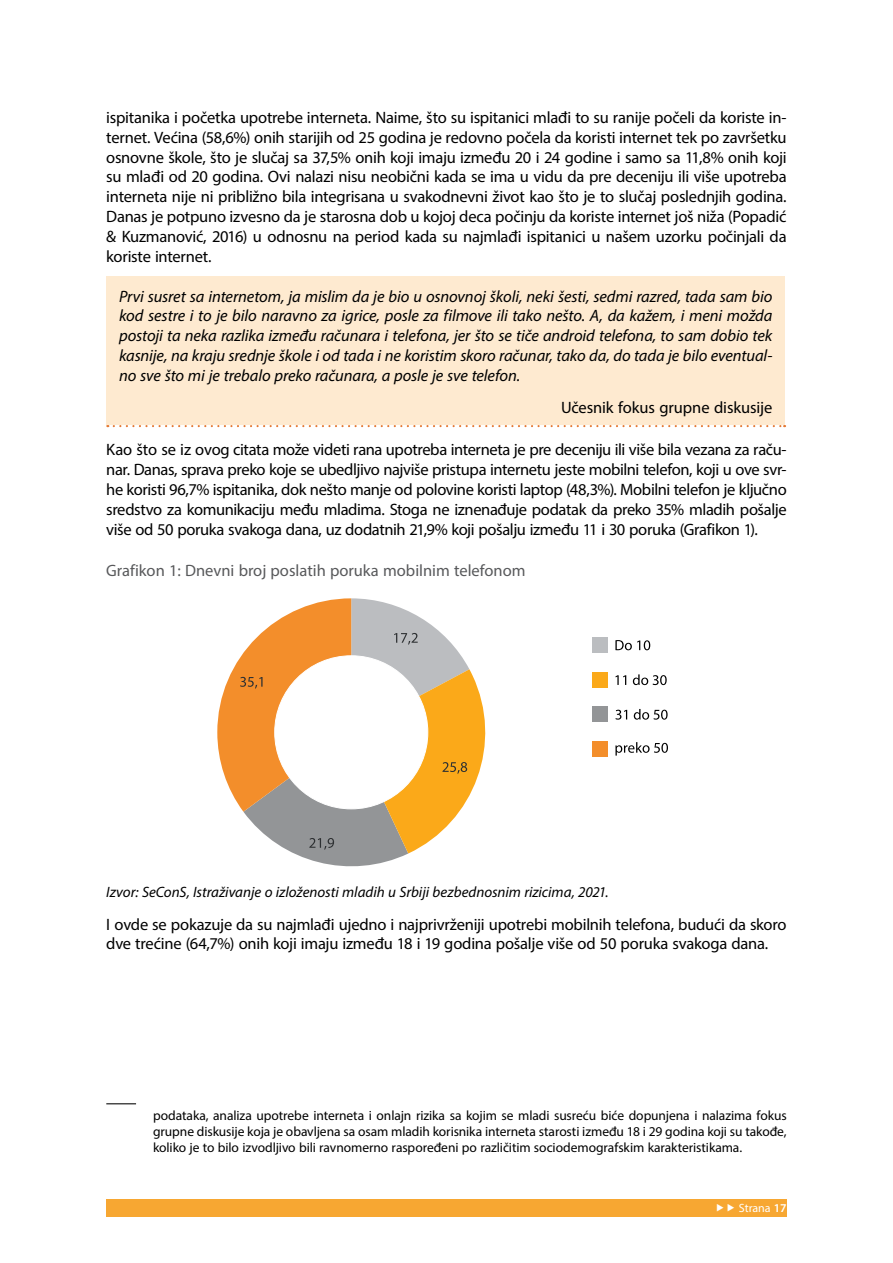
<style>
.page{position:relative;width:893px;height:1263px;background:#fff}
.page>*{position:absolute;margin:0;border:0;box-sizing:border-box;transform-origin:0 0}
.Body_text{font:16.5px/19.8px "Myriad Pro";letter-spacing:-.015em;color:#000;text-align:justify}
.Citat{font:italic 16.5px/19.8px "Myriad Pro";letter-spacing:-.005em;color:#000;text-align:justify}
.Naslov_grafikon{font:16.5px "Myriad Pro";color:#58595b}
.Citat-2{font:16.5px "Myriad Pro";letter-spacing:-.005em;color:#000}
.Izvor{font:italic 15px "Myriad Pro";letter-spacing:-.005em;color:#000}
.t1{font:13.5px/16.2px "Myriad Pro";letter-spacing:-.005em;color:#000;text-align:justify}
.t2{font:12px "Myriad Pro";color:#fff}
.s1{font-weight:600}
</style>
<div class="page">
<div style="left:106px;top:1199px;width:681px;height:17px;background:#f7a732"></div>
<div style="left:106px;top:276px;width:679px;height:150px;background:#feead0"></div>
<hr style="left:107px;top:425px;width:677px;height:2px;background:#fff">
<svg style="left:114px;top:425px;width:671px;height:2px"></svg>
<hr style="left:106px;top:1103px;width:30px;height:1px;background:#000">
<svg style="left:217px;top:598px;width:269px;height:269px"></svg>
<svg style="left:615px;top:640px;width:35px;height:10px"></svg>
<svg style="left:615px;top:675px;width:11px;height:10px"></svg>
<svg style="left:633px;top:674px;width:34px;height:11px"></svg>
<svg style="left:615px;top:710px;width:12px;height:10px"></svg>
<svg style="left:634px;top:709px;width:34px;height:11px"></svg>
<svg style="left:615px;top:742px;width:53px;height:14px"></svg>
<div style="left:592px;top:637px;width:16px;height:16px;background:#bbbdc0"></div>
<div style="left:592px;top:672px;width:16px;height:15px;background:#fba919"></div>
<div style="left:592px;top:707px;width:16px;height:15px;background:#939597"></div>
<div style="left:592px;top:741px;width:16px;height:15px;background:#f38e2b"></div>
<div style="left:275px;top:656px;width:153px;height:153px;background:#fff;border-radius:50%"></div>
<p class="Body_text" style="left:106px;top:107px;width:682px">ispitanika i početka upotrebe interneta. Naime, što su ispitanici mlađi to su ranije počeli da koriste in&shy;ternet. Većina (58,6%) onih starijih od 25 godina je redovno počela da koristi internet tek po završetku osnovne škole, što je slučaj sa 37,5% onih koji imaju između 20 i 24 godine i samo sa 11,8% onih koji su mlađi od 20 godina. Ovi nalazi nisu neobični kada se ima u vidu da pre deceniju ili više upotreba interneta nije ni približno bila integrisana u svakodnevni život kao što je to slučaj poslednjih godina.<br>Danas je potpuno izvesno da je starosna dob u kojoj deca počinju da koriste internet još niža (Popadić &amp; Kuzmanović, 2016) u odnosnu na period kada su najmlađi ispitanici u našem uzorku počinjali da koriste internet.</p>
<p class="Citat" style="left:119px;top:286px;width:655px">Prvi susret sa internetom, ja mislim da je bio u osnovnoj školi, neki šesti, sedmi razred, tada sam bio kod sestre i to je bilo naravno za igrice, posle za filmove ili tako nešto. A, da kažem, i meni možda postoji ta neka razlika između računara i telefona, jer što se tiče android telefona, to sam dobio tek kasnije, na kraju srednje škole i od tada i ne koristim skoro računar, tako da, do tada je bilo eventual&shy;no sve što mi je trebalo preko računara, a posle je sve telefon.</p>
<p class="Citat-2" style="left:561px;top:398px;width:213px">Učesnik fokus grupne diskusije</p>
<p class="Body_text" style="left:106px;top:440px;width:682px">Kao što se iz ovog citata može videti rana upotreba interneta je pre deceniju ili više bila vezana za raču&shy;nar. Danas, sprava preko koje se ubedljivo najviše pristupa internetu jeste mobilni telefon, koji u ove svr&shy;he koristi 96,7% ispitanika, dok nešto manje od polovine koristi laptop (48,3%). Mobilni telefon je ključno sredstvo za komunikaciju među mladima. Stoga ne iznenađuje podatak da preko 35% mladih pošalje više od 50 poruka svakoga dana, uz dodatnih 21,9% koji pošalju između 11 i 30 poruka (Grafikon 1).</p>
<p class="Naslov_grafikon" style="left:106px;top:560px;width:421px">Grafikon 1: Dnevni broj poslatih poruka mobilnim telefonom</p>
<p class="Izvor" style="left:106px;top:883px;width:504px">Izvor: SeConS, Istraživanje o izloženosti mladih u Srbiji bezbednosnim rizicima, 2021.</p>
<p class="Body_text" style="left:106px;top:914px;width:682px">I ovde se pokazuje da su najmlađi ujedno i najprivrženiji upotrebi mobilnih telefona, budući da skoro dve trećine (64,7%) onih koji imaju između 18 i 19 godina pošalje više od 50 poruka svakoga dana.</p>
<p class="t1" style="left:153px;top:1107px;width:635px">podataka, analiza upotrebe interneta i onlajn rizika sa kojim se mladi susreću biće dopunjena i nalazima fokus grupne diskusije koja je obavljena sa osam mladih korisnika interneta starosti između 18 i 29 godina koji su takođe, koliko je to bilo izvodljivo bili ravnomerno raspoređeni po različitim sociodemografskim karakteristikama.</p>
<p class="t2" style="left:739px;top:1201px;width:49px">Strana <span class="s1">17</span></p>
</div>
